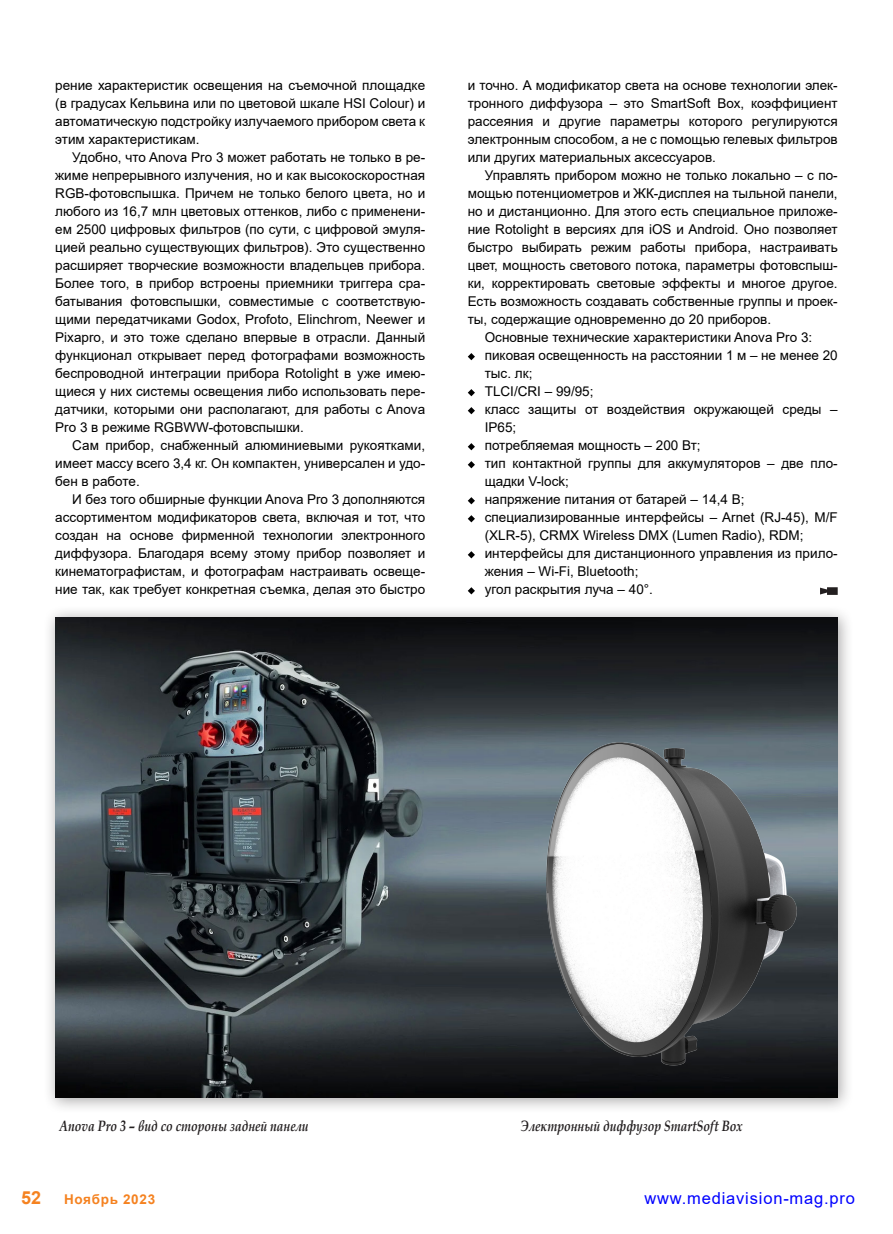
<style>
.page{position:relative;width:893px;height:1234px;background:#fff}
.page>*{position:absolute;margin:0;border:0;box-sizing:border-box;transform-origin:0 0}
.t1{font:700 18px "Arial";color:#f58220}
.t2{font:16.5px "Arial";letter-spacing:.05em;color:#00f}
.t3{font:italic 700 15px "Book Antiqua";color:#231f20;scale:.8 1}
.t4{font:13.5px/18px "Arial";color:#000;text-align:justify}
.t5{font:700 13.5px "Arial";letter-spacing:.05em;color:#f58220}
</style>
<div class="page">
<svg style="left:468px;top:353px;width:7px;height:7px"></svg>
<svg style="left:468px;top:389px;width:7px;height:7px"></svg>
<svg style="left:468px;top:407px;width:7px;height:7px"></svg>
<svg style="left:468px;top:443px;width:7px;height:7px"></svg>
<svg style="left:468px;top:461px;width:7px;height:7px"></svg>
<svg style="left:468px;top:497px;width:7px;height:7px"></svg>
<svg style="left:468px;top:515px;width:7px;height:7px"></svg>
<svg style="left:468px;top:551px;width:7px;height:7px"></svg>
<svg style="left:468px;top:587px;width:7px;height:7px"></svg>
<div style="left:43px;top:604px;width:811px;height:509px;background:#231f20;opacity:.4"></div>
<img style="left:55px;top:617px;width:783px;height:480px">
<img style="left:525px;top:725px;width:283px;height:355px">
<svg style="left:820px;top:587px;width:18px;height:7px"></svg>
<p class="t4" style="left:55px;top:76px;width:371px">рение характеристик освещения на съемочной площадке (в градусах Кельвина или по цветовой шкале HSI Colour) и автоматическую подстройку излучаемого прибором света к этим характеристикам.</p>
<p class="t4" style="left:55px;top:148px;width:371px;text-indent:17px">Удобно, что Anova Pro 3 может работать не только в ре&shy;жиме непрерывного излучения, но и как высокоскоростная RGB-фотовспышка. Причем не только белого цвета, но и любого из 16,7 млн цветовых оттенков, либо с применени&shy;ем 2500 цифровых фильтров (по сути, с цифровой эмуля&shy;цией реально существующих фильтров). Это существенно расширяет творческие возможности владельцев прибора.<br>Более того, в прибор встроены приемники триггера сра&shy;батывания фотовспышки, совместимые с соответствую&shy;щими передатчиками Godox, Profoto, Elinchrom, Neewer и Pixapro, и это тоже сделано впервые в отрасли. Данный функционал открывает перед фотографами возможность беспроводной интеграции прибора Rotolight в уже имею&shy;щиеся у них системы освещения либо использовать пере&shy;датчики, которыми они располагают, для работы с Anova Pro 3 в режиме RGBWW-фотовспышки.</p>
<p class="t4" style="left:55px;top:436px;width:371px;text-indent:17px">Сам прибор, снабженный алюминиевыми рукоятками, имеет массу всего 3,4 кг. Он компактен, универсален и удо&shy;бен в работе.</p>
<p class="t4" style="left:55px;top:490px;width:371px;text-indent:17px">И без того обширные функции Anova Pro 3 дополняются ассортиментом модификаторов света, включая и тот, что создан на основе фирменной технологии электронного диффузора. Благодаря всему этому прибор позволяет и кинематографистам, и фотографам настраивать освеще&shy;ние так, как требует конкретная съемка, делая это быстро</p>
<p class="t4" style="left:468px;top:76px;width:371px">и точно. А модификатор света на основе технологии элек&shy;тронного диффузора – это SmartSoft Box, коэффициент рассеяния и другие параметры которого регулируются электронным способом, а не с помощью гелевых фильтров или других материальных аксессуаров.</p>
<p class="t4" style="left:485px;top:166px;width:354px">Управлять прибором можно не только локально – с по-</p>
<p class="t4" style="left:468px;top:184px;width:371px">мощью потенциометров и ЖК-дисплея на тыльной панели,</p>
<p class="t4" style="left:468px;top:202px;width:371px">но и дистанционно. Для этого есть специальное приложе-</p>
<p class="t4" style="left:468px;top:220px;width:371px">ние Rotolight в версиях для iOS и Android. Оно позволяет</p>
<p class="t4" style="left:468px;top:238px;width:371px">быстро выбирать режим работы прибора, настраивать</p>
<p class="t4" style="left:468px;top:256px;width:371px">цвет, мощность светового потока, параметры фотовспыш-</p>
<p class="t4" style="left:468px;top:274px;width:371px">ки, корректировать световые эффекты и многое другое.</p>
<p class="t4" style="left:468px;top:292px;width:371px">Есть возможность создавать собственные группы и проек-</p>
<p class="t4" style="left:468px;top:310px;width:305px">ты, содержащие одновременно до 20 приборов.</p>
<p class="t4" style="left:485px;top:328px;width:329px">Основные технические характеристики Anova Pro 3:</p>
<p class="t4" style="left:485px;top:346px;width:354px">пиковая освещенность на расстоянии 1 м – не менее 20</p>
<p class="t4" style="left:485px;top:364px;width:49px">тыс. лк;</p>
<p class="t4" style="left:485px;top:382px;width:110px">TLCI/CRI – 99/95;</p>
<p class="t4" style="left:485px;top:400px;width:354px">класс защиты от воздействия окружающей среды –</p>
<p class="t4" style="left:485px;top:418px;width:33px">IP65;</p>
<p class="t4" style="left:485px;top:436px;width:217px">потребляемая мощность – 200 Вт;</p>
<p class="t4" style="left:485px;top:454px;width:354px">тип контактной группы для аккумуляторов – две пло-</p>
<p class="t4" style="left:485px;top:472px;width:86px">щадки V-lock;</p>
<p class="t4" style="left:485px;top:490px;width:261px">напряжение питания от батарей – 14,4 В;</p>
<p class="t4" style="left:485px;top:508px;width:354px">специализированные интерфейсы – Arnet (RJ-45), M/F</p>
<p class="t4" style="left:485px;top:526px;width:320px">(XLR-5), CRMX Wireless DMX (Lumen Radio), RDM;</p>
<p class="t4" style="left:485px;top:544px;width:354px">интерфейсы для дистанционного управления из прило-</p>
<p class="t4" style="left:485px;top:562px;width:155px">жения – Wi-Fi, Bluetooth;</p>
<p class="t4" style="left:485px;top:580px;width:170px">угол раскрытия луча – 40°.</p>
<p class="t3" style="left:60px;top:1115px;width:313px">Anova Pro 3 – вид со стороны задней панели</p>
<p class="t3" style="left:521px;top:1115px;width:278px">Электронный диффузор SmartSoft Box</p>
<h1 class="t1" style="left:21px;top:1184px;width:22px">52</h1>
<p class="t5" style="left:64px;top:1189px;width:93px">Ноябрь 2023</p>
<p class="t2" style="left:644px;top:1186px;width:212px">www.mediavision-mag.pro</p>
</div>
